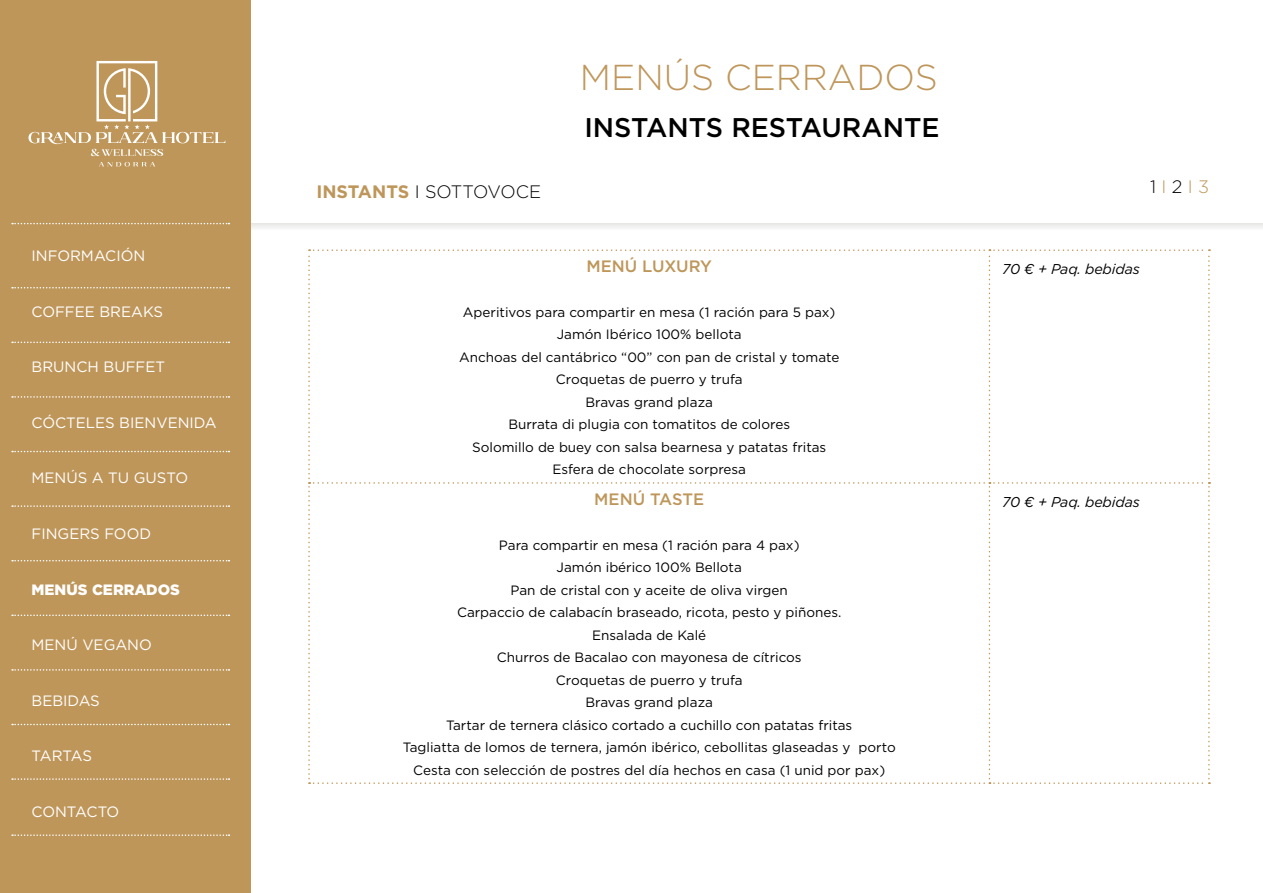
<style>
.page{position:relative;width:1263px;height:893px;background:#fff}
.page>*{position:absolute;margin:0;border:0;box-sizing:border-box;transform-origin:0 0}
.t1{font:300 36px "Gotham";color:#be965a}
.t2{font:500 27px "Gotham";color:#000}
.t3{font:300 18px "Gotham";letter-spacing:-.02em;color:#000}
.t4{font:300 18px "Gotham";color:#be965a}
.t5{font:500 16.5px "Gotham";color:#be965a}
.t6{font:15px "Gotham";color:#fff}
.t7{font:900 15px "Gotham";color:#fff}
.t8{font:15px "Gotham";letter-spacing:-.02em;color:#fff}
.t9{font:italic 14.25px "Gotham";letter-spacing:-.01em;color:#000}
.t10{font:13.5px/22.5px "Gotham";color:#000;text-align:center}
.s1{font-weight:700;color:#be965a}
.s2{color:#000}
</style>
<div class="page">
<div style="left:251px;top:0;width:1012px;height:230px;background:#eee"></div>
<div style="left:251px;top:0;width:1012px;height:223px;background:#fff"></div>
<div style="left:0;top:0;width:251px;height:893px;background:#be965a"></div>
<svg style="left:28px;top:61px;width:197px;height:106px"></svg>
<svg style="left:12px;top:287px;width:217px;height:1px"></svg>
<svg style="left:12px;top:223px;width:217px;height:1px"></svg>
<svg style="left:12px;top:396px;width:217px;height:2px"></svg>
<svg style="left:12px;top:505px;width:217px;height:2px"></svg>
<svg style="left:12px;top:615px;width:217px;height:1px"></svg>
<svg style="left:12px;top:724px;width:217px;height:1px"></svg>
<svg style="left:12px;top:834px;width:217px;height:2px"></svg>
<svg style="left:12px;top:342px;width:217px;height:1px"></svg>
<svg style="left:12px;top:451px;width:217px;height:1px"></svg>
<svg style="left:12px;top:560px;width:217px;height:1px"></svg>
<svg style="left:12px;top:669px;width:217px;height:2px"></svg>
<svg style="left:12px;top:778px;width:217px;height:2px"></svg>
<svg style="left:308px;top:249px;width:902px;height:535px"></svg>
<p class="t6" style="left:32px;top:247px;width:115px">INFORMACIÓN</p>
<p class="t6" style="left:32px;top:302px;width:133px">COFFEE BREAKS</p>
<p class="t6" style="left:32px;top:358px;width:135px">BRUNCH BUFFET</p>
<p class="t6" style="left:32px;top:413px;width:187px">CÓCTELES BIENVENIDA</p>
<p class="t6" style="left:32px;top:469px;width:158px">MENÚS A TU GUSTO</p>
<p class="t6" style="left:32px;top:524px;width:121px">FINGERS FOOD</p>
<p class="t7" style="left:32px;top:579px;width:150px">MENÚS CERRADOS</p>
<p class="t6" style="left:32px;top:635px;width:122px">MENÚ VEGANO</p>
<p class="t6" style="left:32px;top:691px;width:70px">BEBIDAS</p>
<p class="t6" style="left:32px;top:746px;width:62px">TARTAS</p>
<p class="t8" style="left:32px;top:802px;width:89px">CONTACTO</p>
<h3 class="t3" style="left:316px;top:180px;width:226px"><span class="s1">INSTANTS</span> I SOTTOVOCE</h3>
<h1 class="t1" style="left:580px;top:54px;width:359px">MENÚS CERRADOS</h1>
<h2 class="t2" style="left:584px;top:110px;width:357px">INSTANTS RESTAURANTE</h2>
<p class="t5" style="left:586px;top:255px;width:127px">MENÚ LUXURY</p>
<p class="t10" style="left:459px;top:301px;width:382px">Aperitivos para compartir en mesa (1 ración para 5 pax)<br>Jamón Ibérico 100% bellota<br>Anchoas del cantábrico “00” con pan de cristal y tomate Croquetas de puerro y trufa<br>Bravas grand plaza<br>Burrata di plugia con tomatitos de colores<br>Solomillo de buey con salsa bearnesa y patatas fritas Esfera de chocolate sorpresa</p>
<p class="t5" style="left:594px;top:488px;width:111px">MENÚ TASTE</p>
<p class="t10" style="left:403px;top:533px;width:494px">Para compartir en mesa (1 ración para 4 pax)<br>Jamón ibérico 100% Bellota<br>Pan de cristal con y aceite de oliva virgen<br>Carpaccio de calabacín braseado, ricota, pesto y piñones.<br>Ensalada de Kalé<br>Churros de Bacalao con mayonesa de cítricos<br>Croquetas de puerro y trufa<br>Bravas grand plaza<br>Tartar de ternera clásico cortado a cuchillo con patatas fritas<br>Tagliatta de lomos de ternera, jamón ibérico, cebollitas glaseadas y porto Cesta con selección de postres del día hechos en casa (1 unid por pax)</p>
<h3 class="t4" style="left:1150px;top:175px;width:61px"><span class="s2">1</span> I <span class="s2">2</span> I 3</h3>
<p class="t9" style="left:1002px;top:260px;width:139px">70 € + Paq. bebidas</p>
<p class="t9" style="left:1002px;top:493px;width:139px">70 € + Paq. bebidas</p>
</div>
